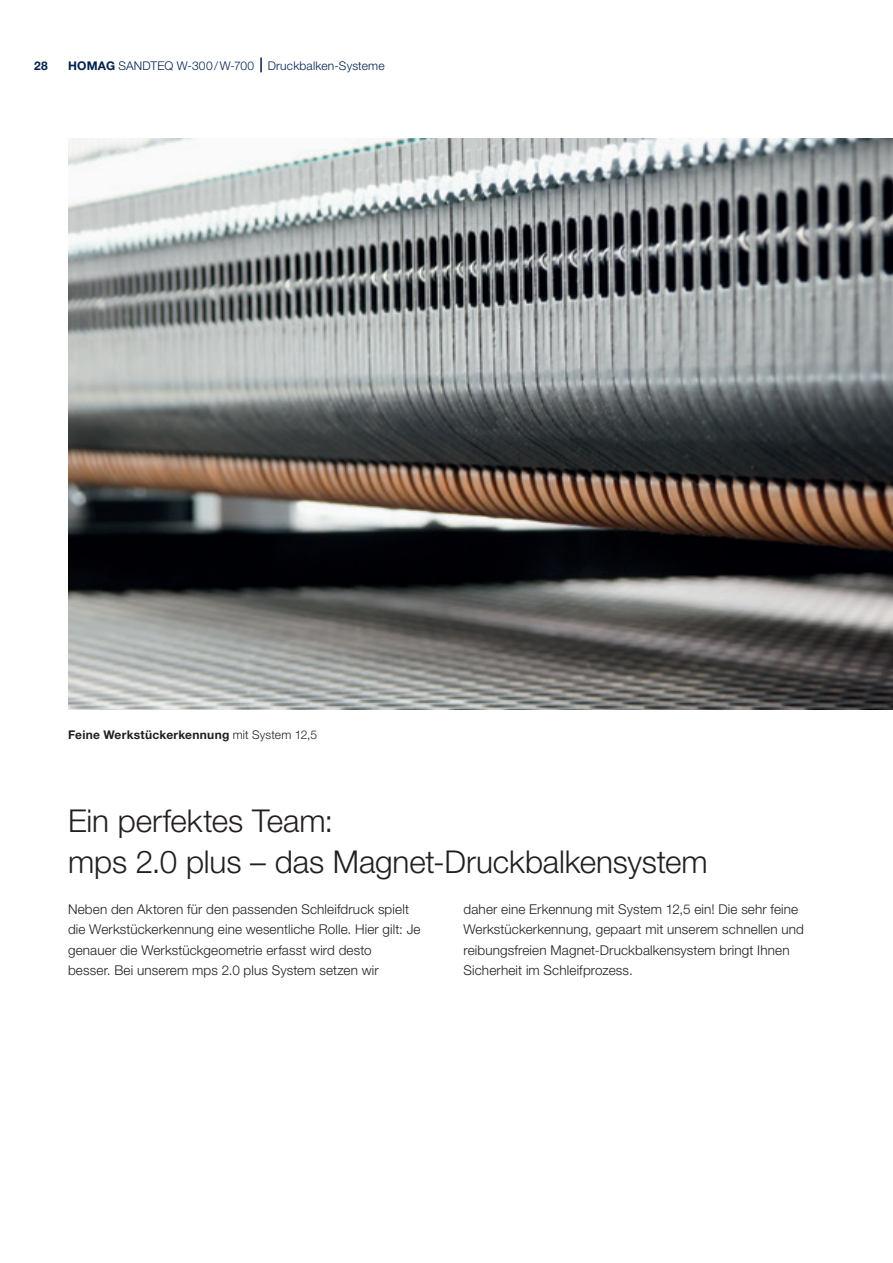
<style>
.page{position:relative;width:893px;height:1263px;background:#fff}
.page>*{position:absolute;margin:0;border:0;box-sizing:border-box;transform-origin:0 0}
._01_Headline_21pt_25{font:300 31.5px/40.8px "Helvetica Neue LTW1 G";letter-spacing:-.005em;color:#231f20}
._03_Copy_9pt_light{font:300 13.5px/20.4px "Helvetica Neue LTW1 G";letter-spacing:.01em;color:#231f20}
.Musterseiten_Rubrike{font:300 12px "Helvetica Neue LTW1 G";letter-spacing:.015em;color:#00214f}
._05_BU_8Pt_11_5Pt{font:700 12px "Helvetica Neue LTW1 G";letter-spacing:.02em;color:#231f20}
.t1{font:700 12px "Helvetica Neue LTW1 G";color:#00214f}
.s1{font-weight:700}
.s2{font-weight:300}
</style>
<div class="page">
<img style="left:68px;top:139px;width:825px;height:571px">
<svg style="left:260px;top:58px;width:2px;height:14px"></svg>
<p class="t1" style="left:34px;top:58px;width:15px">28</p>
<p class="Musterseiten_Rubrike" style="left:68px;top:58px;width:318px"><span class="s1">HOMAG</span> SANDTEQ W-300/W-700 Druckbalken-Systeme</p>
<p class="_05_BU_8Pt_11_5Pt" style="left:68px;top:727px;width:251px">Feine Werkstückerkennung <span class="s2">mit System 12,5</span></p>
<p class="_01_Headline_21pt_25" style="left:68px;top:800px;width:641px">Ein perfektes Team:<br>mps 2.0 plus – das Magnet-Druckbalkensystem</p>
<p class="_03_Copy_9pt_light" style="left:68px;top:899px;width:354px">Neben den Aktoren für den passenden Schleifdruck spielt die Werkstückerkennung eine wesentliche Rolle. Hier gilt: Je genauer die Werkstückgeometrie erfasst wird desto</p>
<p class="_03_Copy_9pt_light" style="left:68px;top:960px;width:312px">besser. Bei unserem mps 2.0 plus System setzen wir</p>
<p class="_03_Copy_9pt_light" style="left:463px;top:899px;width:342px">daher eine Erkennung mit System 12,5 ein! Die sehr feine Werkstückerkennung, gepaart mit unserem schnellen und reibungsfreien Magnet-Druckbalkensystem bringt Ihnen Sicherheit im Schleifprozess.</p>
</div>
